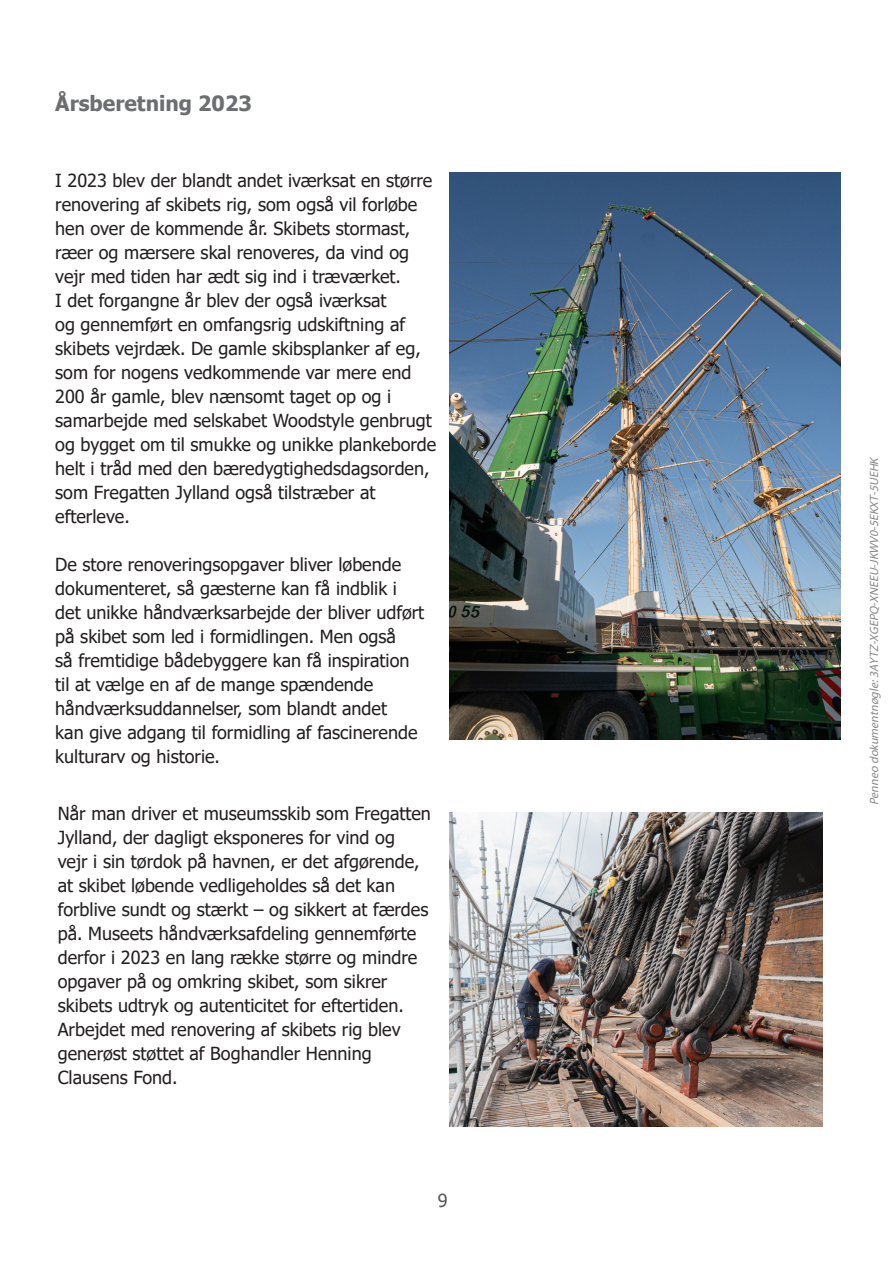
<style>
.page{position:relative;width:893px;height:1263px;background:#fff}
.page>*{position:absolute;margin:0;border:0;box-sizing:border-box;transform-origin:0 0}
.t1{font:700 21px "Tahoma";color:#6d6e71}
.t2{font:18px/24px "Tahoma";color:#231f20}
.t3{font:18px "Tahoma";color:#57585a}
.t4{font:italic 12px "Myriad Pro";color:#888}
</style>
<div class="page">
<img style="left:449px;top:812px;width:373px;height:315px">
<img style="left:449px;top:173px;width:391px;height:567px">
<p class="t1" style="left:55px;top:91px;width:198px">Årsberetning 2023</p>
<p class="t2" style="left:55px;top:168px;width:382px">I 2023 blev der blandt andet iværksat en større renovering af skibets rig, som også vil forløbe hen over de kommende år. Skibets stormast, ræer og mærsere skal renoveres, da vind og vejr med tiden har ædt sig ind i træværket.<br>I det forgangne år blev der også iværksat<br>og gennemført en omfangsrig udskiftning af skibets vejrdæk. De gamle skibsplanker af eg, som for nogens vedkommende var mere end 200 år gamle, blev nænsomt taget op og i samarbejde med selskabet Woodstyle genbrugt og bygget om til smukke og unikke plankeborde helt i tråd med den bæredygtighedsdagsorden, som Fregatten Jylland også tilstræber at efterleve.</p>
<p class="t2" style="left:55px;top:552px;width:370px">De store renoveringsopgaver bliver løbende dokumenteret, så gæsterne kan få indblik i det unikke håndværksarbejde der bliver udført på skibet som led i formidlingen. Men også<br>så fremtidige bådebyggere kan få inspiration til at vælge en af de mange spændende håndværksuddannelser, som blandt andet<br>kan give adgang til formidling af fascinerende kulturarv og historie.</p>
<p class="t2" style="left:58px;top:801px;width:375px">Når man driver et museumsskib som Fregatten Jylland, der dagligt eksponeres for vind og<br>vejr i sin tørdok på havnen, er det afgørende, at skibet løbende vedligeholdes så det kan forblive sundt og stærkt – og sikkert at færdes på. Museets håndværksafdeling gennemførte derfor i 2023 en lang række større og mindre opgaver på og omkring skibet, som sikrer skibets udtryk og autenticitet for eftertiden.<br>Arbejdet med renovering af skibets rig blev generøst støttet af Boghandler Henning Clausens Fond.</p>
<p class="t3" style="left:438px;top:1189px;width:11px">9</p>
<p class="t4" style="left:869px;top:805px;width:351px;rotate:-90deg">Penneo dokumentnøgle:3AYTZ-XGEPQ-XNEEU-JKWV0-5EKXT-5UEHK</p>
</div>
